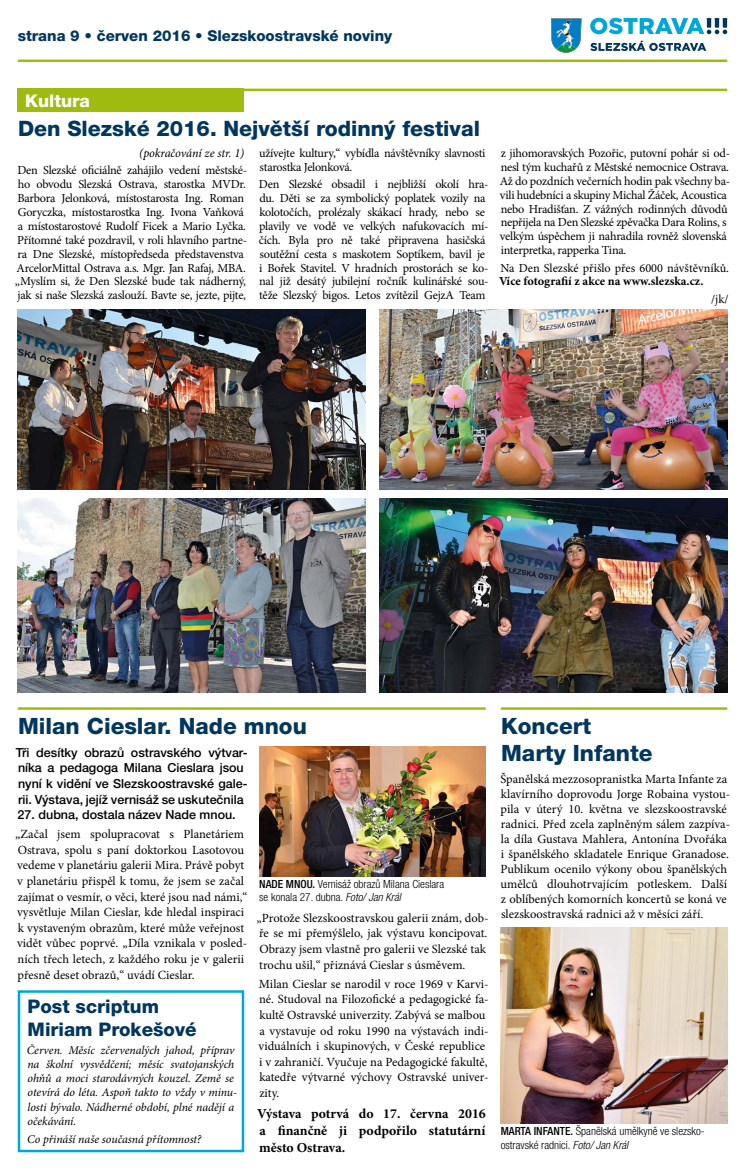
<style>
.page{position:relative;width:745px;height:1170px;background:#fff}
.page>*{position:absolute;margin:0;border:0;box-sizing:border-box;transform-origin:0 0}
.t1{font:800 22.5px/27px "Helvetica Neue LT Pro";color:#00365f}
.t2{font:800 21.25px "Helvetica Neue LT Pro";color:#00365f}
.t3{font:800 18.75px/22.5px "Helvetica Neue LT Pro";color:#00365f}
.t4{font:800 17.5px "Helvetica Neue LT Pro";color:#fff}
.t5{font:800 15px "Helvetica Neue LT Pro";color:#00365f}
.t6{font:700 13.75px/17.1px "Minion Pro";color:#000;text-align:justify}
.t7{font:12.5px/15.6px "Minion Pro";color:#000}
.t8{font:500 12.5px/15.6px "Helvetica Neue LT Pro";color:#000}
.t9{font:12.25px/13.9px "Minion Pro";letter-spacing:-.02em;color:#000}
.t10{font:12.25px "Minion Pro";color:#000}
.t11{font:700 12.25px "Minion Pro";letter-spacing:.005em;color:#000}
.t12{font:italic 12.25px "Minion Pro";letter-spacing:-.01em;color:#000}
.t13{font:italic 11.88px/14.2px "Minion Pro";letter-spacing:-.005em;color:#000}
.t14{font:300 condensed 11.25px/13.5px "Helvetica Neue LT Pro";color:#000}
.s1{font-weight:500}
.s2{font-style:italic}
</style>
<div class="page">
<svg style="left:551px;top:18px;width:30px;height:35px"></svg>
<svg style="left:590px;top:18px;width:136px;height:16px"></svg>
<svg style="left:590px;top:40px;width:115px;height:11px"></svg>
<hr style="left:18px;top:89px;width:708px;height:2px;background:#a0bb0f">
<div style="left:18px;top:89px;width:226px;height:23px;background:#a0bb0f"></div>
<hr style="left:18px;top:60px;width:708px;height:2px;background:#a0bb0f">
<hr style="left:500px;top:707px;width:226px;height:2px;background:#a0bb0f">
<img style="left:500px;top:927px;width:226px;height:196px">
<img style="left:259px;top:746px;width:226px;height:130px">
<hr style="left:18px;top:707px;width:467px;height:2px;background:#a0bb0f">
<img style="left:18px;top:310px;width:347px;height:179px">
<img style="left:18px;top:498px;width:347px;height:194px">
<img style="left:379px;top:310px;width:347px;height:179px">
<img style="left:379px;top:498px;width:347px;height:194px">
<div style="left:18px;top:990px;width:226px;height:162px;border:2px solid #00a7d7"></div>
<p class="t5" style="left:18px;top:27px;width:376px">strana 9 • červen 2016 • Slezskoostravské noviny</p>
<h3 class="t4" style="left:25px;top:90px;width:66px">Kultura</h3>
<h2 class="t2" style="left:18px;top:116px;width:463px">Den Slezské 2016. Největší rodinný festival</h2>
<p class="t12" style="left:139px;top:145px;width:107px">(pokračování ze str. 1)</p>
<p class="t9" style="left:15px;top:164px;width:233px">Den Slezské oficiálně zahájilo vedení městské&shy;ho obvodu Slezská Ostrava, starostka MVDr.<br>Barbora Jelonková, místostarosta Ing. Roman Goryczka, místostarostka Ing. Ivona Vaňková a místostarostové Rudolf Ficek a Mario Lyčka.<br>Přítomné také pozdravil, v roli hlavního partne&shy;ra Dne Slezské, místopředseda představenstva ArcelorMittal Ostrava a.s. Mgr. Jan Rafaj, MBA. „Myslím si, že Den Slezské bude tak nádherný, jak si naše Slezská zaslouží. Bavte se, jezte, pijte,</p>
<p class="t9" style="left:259px;top:146px;width:228px">užívejte kultury,“ vybídla návštěvníky slavnosti starostka Jelonková.</p>
<p class="t9" style="left:259px;top:177px;width:231px">Den Slezské obsadil i nejbližší okolí hra&shy;du. Děti se za symbolický poplatek vozily na kolotočích, prolézaly skákací hrady, nebo se plavily ve vodě ve velkých nafukovacích mí&shy;čích. Byla pro ně také připravena hasičská soutěžní cesta s maskotem Soptíkem, bavil je i Bořek Stavitel. V hradních prostorách se ko&shy;nal již desátý jubilejní ročník kulinářské sou&shy;těže Slezský bigos. Letos zvítězil GejzA Team</p>
<p class="t9" style="left:499px;top:146px;width:232px">z jihomoravských Pozořic, putovní pohár si od&shy;nesl tým kuchařů z Městské nemocnice Ostrava.<br>Až do pozdních večerních hodin pak všechny ba&shy;vili hudebníci a skupiny Michal Žáček, Acoustica nebo Hradišťan. Z vážných rodinných důvodů nepřijela na Den Slezské zpěvačka Dara Rolins, s velkým úspěchem ji nahradila rovněž slovenská interpretka, rapperka Tina.</p>
<p class="t10" style="left:500px;top:259px;width:230px">Na Den Slezské přišlo přes 6000 návštěvníků.</p>
<p class="t11" style="left:498px;top:273px;width:206px">Více fotografií z akce na www.slezska.cz.</p>
<p class="t9" style="left:710px;top:292px;width:19px">/jk/</p>
<h1 class="t1" style="left:18px;top:712px;width:290px">Milan Cieslar. Nade mnou</h1>
<p class="t8" style="left:16px;top:744px;width:233px">Tři desítky obrazů ostravského výtvar&shy;níka a pedagoga Milana Cieslara jsou nyní k vidění ve Slezskoostravské gale&shy;rii. Výstava, jejíž vernisáž se uskutečnila</p>
<p class="t8" style="left:18px;top:806px;width:219px">27. dubna, dostala název Nade mnou.</p>
<p class="t7" style="left:15px;top:826px;width:234px">„Začal jsem spolupracovat s Planetáriem Ostrava, spolu s paní doktorkou Lasotovou vedeme v planetáriu galerii Mira. Právě pobyt v planetáriu přispěl k tomu, že jsem se začal zajímat o vesmír, o věci, které jsou nad námi,“ vysvětluje Milan Cieslar, kde hledal inspiraci k vystaveným obrazům, které může veřejnost vidět vůbec poprvé. „Díla vznikala v posled&shy;ních třech letech, z každého roku je v galerii přesně deset obrazů,“ uvádí Cieslar.</p>
<p class="t14" style="left:259px;top:877px;width:186px"><span class="s1">NADE MNOU.</span> Vernisáž obrazů Milana Cieslara se konala 27. dubna. <span class="s2">Foto/ Jan Král</span></p>
<p class="t7" style="left:256px;top:910px;width:233px">„Protože Slezskoostravskou galerii znám, dob&shy;ře se mi přemýšlelo, jak výstavu koncipovat.<br>Obrazy jsem vlastně pro galerii ve Slezské tak trochu ušil,“ přiznává Cieslar s úsměvem.</p>
<p class="t7" style="left:258px;top:975px;width:231px">Milan Cieslar se narodil v roce 1969 v Karvi&shy;né. Studoval na Filozofické a pedagogické fa&shy;kultě Ostravské univerzity. Zabývá se malbou a vystavuje od roku 1990 na výstavách indi&shy;viduálních i skupinových, v České republice i v zahraničí. Vyučuje na Pedagogické fakultě, katedře výtvarné výchovy Ostravské univer&shy;zity.</p>
<p class="t6" style="left:257px;top:1104px;width:230px">Výstava potrvá do 17. června 2016 a finančně ji podpořilo statutární město Ostrava.</p>
<h3 class="t3" style="left:28px;top:995px;width:170px">Post scriptum<br>Miriam Prokešové</h3>
<p class="t13" style="left:27px;top:1042px;width:212px">Červen. Měsíc zčervenalých jahod, příprav na školní vysvědčení; měsíc svatojanských ohňů a moci starodávných kouzel. Země se otevírá do léta. Aspoň takto to vždy v minu&shy;losti bývalo. Nádherné období, plné nadějí a očekávání.</p>
<p class="t13" style="left:27px;top:1131px;width:176px">Co přináší naše současná přítomnost?</p>
<h1 class="t1" style="left:501px;top:712px;width:153px">Koncert<br>Marty Infante</h1>
<p class="t7" style="left:500px;top:771px;width:231px;line-height:15px">Španělská mezzosopranistka Marta Infante za klavírního doprovodu Jorge Robaina vystou&shy;pila v úterý 10. května ve slezskoostravské radnici. Před zcela zaplněným sálem zazpíva&shy;la díla Gustava Mahlera, Antonína Dvořáka i španělského skladatele Enrique Granadose.<br>Publikum ocenilo výkony obou španělských umělců dlouhotrvajícím potleskem. Další z oblíbených komorních koncertů se koná ve slezskoostravská radnici až v měsíci září.</p>
<p class="t14" style="left:500px;top:1124px;width:205px"><span class="s1">MARTA INFANTE.</span> Španělská umělkyně ve slezsko&shy;ostravské radnici. <span class="s2">Foto/ Jan Král</span></p>
</div>
